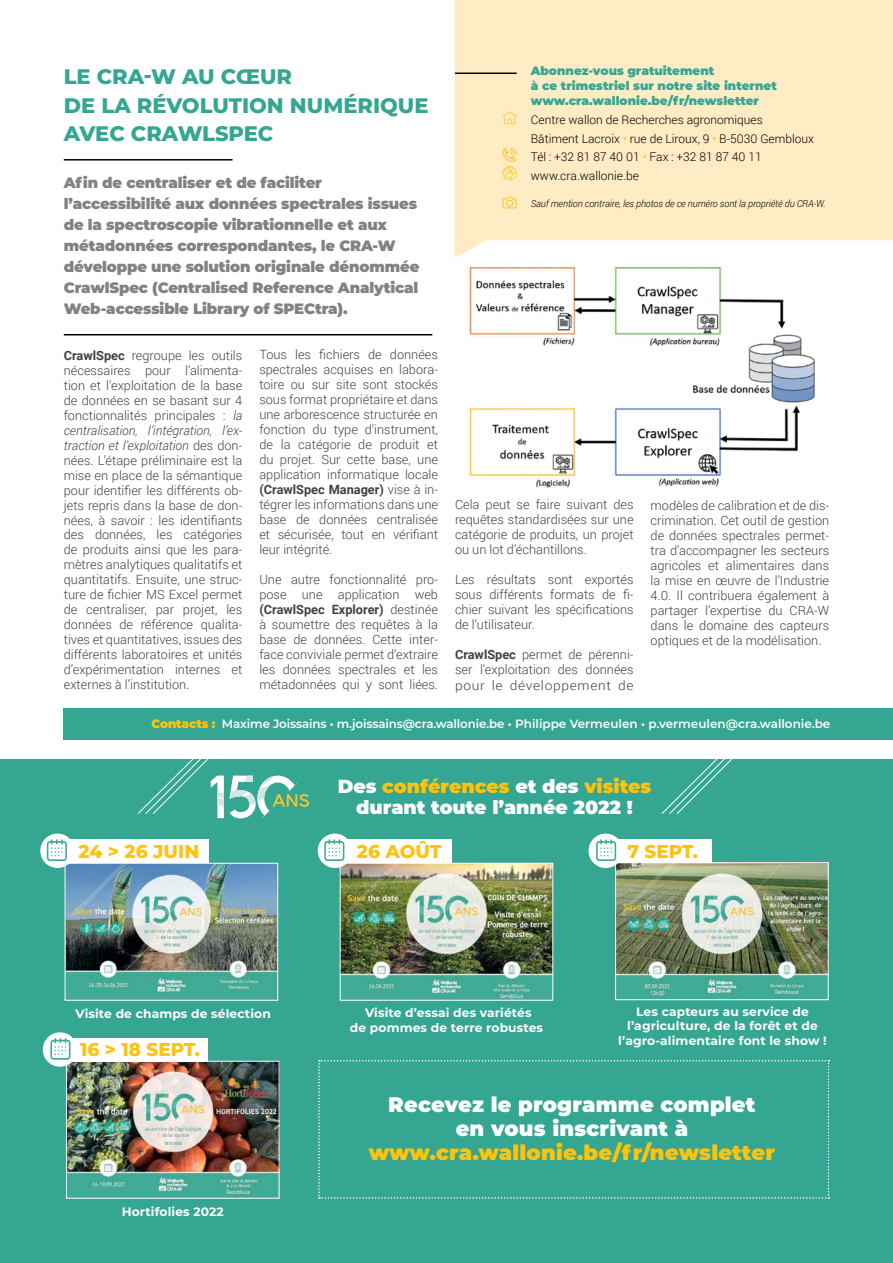
<style>
.page{position:relative;width:893px;height:1263px;background:#fff}
.page>*{position:absolute;margin:0;border:0;box-sizing:border-box;transform-origin:0 0}
.t1{font:800 21px/28.5px "Montserrat";color:#35a691}
.t2{font:900 21px/24px "Montserrat";letter-spacing:.01em;color:#fff;text-align:center}
.t3{font:900 21px "Montserrat";letter-spacing:.01em;color:#ffc20e}
.t4{font:900 18.75px/21.5px "Montserrat";color:#fff;text-align:center}
.t5{font:800 18.6px "Montserrat";color:#ffc20e}
.t6{font:900 15px/21px "Montserrat";letter-spacing:-.01em;color:#808285}
.t7{font:300 12.75px/15px "Roboto";color:#414042;text-align:justify}
.t8{font:700 12.15px/14.5px "Montserrat";letter-spacing:.01em;color:#fff;text-align:center}
.t9{font:300 12px/18.8px "Roboto";color:#000}
.t10{font:600 12px "Montserrat";letter-spacing:-.01em;color:#fff}
.t11{font:900 12px/15px "Montserrat";color:#35a691}
.t12{font:italic 300 9.75px "Roboto";letter-spacing:-.01em;color:#000}
.s1{font-weight:700}
.s2{font-style:italic}
.s3{color:#ffc20e}
.s4{font-weight:900;color:#ffc20e}
</style>
<div class="page">
<div style="left:0;top:759px;width:893px;height:504px;background:#35a691"></div>
<svg style="left:661px;top:739px;width:100px;height:75px"></svg>
<div style="left:455px;top:0;width:438px;height:258px;background:#ffecc5"></div>
<hr style="left:64px;top:159px;width:169px;height:2px;background:#000">
<hr style="left:64px;top:334px;width:368px;height:1px;background:#000">
<svg style="left:502px;top:112px;width:15px;height:12px"></svg>
<hr style="left:455px;top:73px;width:62px;height:1px;background:#000">
<svg style="left:502px;top:148px;width:15px;height:32px"></svg>
<div style="left:64px;top:708px;width:829px;height:31px;background:#35a691"></div>
<svg style="left:502px;top:197px;width:15px;height:11px"></svg>
<img style="left:467px;top:266px;width:348px;height:221px">
<img style="left:67px;top:865px;width:209px;height:134px">
<div style="left:65px;top:863px;width:213px;height:138px;border:1px solid #fff"></div>
<img style="left:342px;top:865px;width:209px;height:134px">
<div style="left:340px;top:863px;width:213px;height:138px;border:1px solid #fff"></div>
<img style="left:68px;top:1063px;width:210px;height:134px">
<div style="left:66px;top:1061px;width:214px;height:138px;border:1px solid #fff"></div>
<img style="left:617px;top:864px;width:210px;height:134px">
<div style="left:615px;top:862px;width:214px;height:138px;border:1px solid #fff"></div>
<svg style="left:137px;top:739px;width:172px;height:79px"></svg>
<div style="left:69px;top:840px;width:140px;height:23px;background:#fff"></div>
<div style="left:40px;top:833px;width:35px;height:35px;background:#fff;border-radius:50%"></div>
<svg style="left:47px;top:839px;width:20px;height:22px"></svg>
<div style="left:346px;top:840px;width:106px;height:23px;background:#fff"></div>
<div style="left:318px;top:833px;width:34px;height:35px;background:#fff;border-radius:50%"></div>
<svg style="left:324px;top:839px;width:20px;height:22px"></svg>
<div style="left:72px;top:1038px;width:136px;height:23px;background:#fff"></div>
<div style="left:43px;top:1032px;width:34px;height:35px;background:#fff;border-radius:50%"></div>
<svg style="left:50px;top:1038px;width:21px;height:22px"></svg>
<div style="left:613px;top:840px;width:99px;height:23px;background:#fff"></div>
<div style="left:588px;top:833px;width:35px;height:35px;background:#fff;border-radius:50%"></div>
<svg style="left:596px;top:839px;width:20px;height:22px"></svg>
<svg style="left:318px;top:1060px;width:511px;height:139px"></svg>
<h1 class="t1" style="left:64px;top:61px;width:366px">LE CRA-W AU CŒUR<br>DE LA RÉVOLUTION NUMÉRIQUE<br>AVEC CRAWLSPEC</h1>
<p class="t6" style="left:64px;top:171px;width:357px">Afin de centraliser et de faciliter l’accessibilité aux données spectrales issues de la spectroscopie vibrationnelle et aux métadonnées correspondantes, le CRA-W développe une solution originale dénommée CrawlSpec (Centralised Reference Analytical Web-accessible Library of SPECtra).</p>
<p class="t7" style="left:64px;top:347px;width:180px"><span class="s1">CrawlSpec</span> regroupe les outils nécessaires pour l’alimenta&shy;tion et l’exploitation de la base de données en se basant sur 4 fonctionnalités principales : <span class="s2">la centralisation, l’intégration, l’ex&shy;traction et l’exploitation</span> des don&shy;nées. L’étape préliminaire est la mise en place de la sémantique pour identifier les différents ob&shy;jets repris dans la base de don&shy;nées, à savoir : les identifiants des données, les catégories de produits ainsi que les para&shy;mètres analytiques qualitatifs et quantitatifs. Ensuite, une struc&shy;ture de fichier MS Excel permet de centraliser, par projet, les données de référence qualita&shy;tives et quantitatives, issues des différents laboratoires et unités d’expérimentation internes et externes à l’institution.</p>
<p class="t7" style="left:259px;top:347px;width:180px">Tous les fichiers de données spectrales acquises en labora&shy;toire ou sur site sont stockés sous format propriétaire et dans une arborescence structurée en fonction du type d’instrument, de la catégorie de produit et du projet. Sur cette base, une application informatique locale <span class="s1">(CrawlSpec Manager)</span> vise à in&shy;tégrer les informations dans une base de données centralisée et sécurisée, tout en vérifiant leur intégrité.</p>
<p class="t7" style="left:259px;top:572px;width:180px">Une autre fonctionnalité pro&shy;pose une application web <span class="s1">(CrawlSpec Explorer)</span> destinée à soumettre des requêtes à la base de données. Cette inter&shy;face conviviale permet d’extraire les données spectrales et les métadonnées qui y sont liées.</p>
<p class="t11" style="left:531px;top:63px;width:248px">Abonnez-vous gratuitement<br>à ce trimestriel sur notre site internet www.cra.wallonie.be/fr/newsletter</p>
<p class="t9" style="left:531px;top:110px;width:285px">Centre wallon de Recherches agronomiques Bâtiment Lacroix <span class="s3">•</span> rue de Liroux, 9 <span class="s3">•</span> B-5030 Gembloux Tél : +32 81 87 40 01 <span class="s3">•</span> Fax : +32 81 87 40 11 www.cra.wallonie.be</p>
<p class="t12" style="left:531px;top:197px;width:296px">Sauf mention contraire, les photos de ce numéro sont la propriété du CRA-W.</p>
<p class="t7" style="left:455px;top:497px;width:180px">Cela peut se faire suivant des requêtes standardisées sur une catégorie de produits, un projet ou un lot d’échantillons.</p>
<p class="t7" style="left:455px;top:572px;width:180px">Les résultats sont exportés sous différents formats de fi&shy;chier suivant les spécifications de l’utilisateur.</p>
<p class="t7" style="left:455px;top:647px;width:180px"><span class="s1">CrawlSpec</span> permet de pérenni&shy;ser l’exploitation des données pour le développement de</p>
<p class="t7" style="left:651px;top:497px;width:180px">modèles de calibration et de dis&shy;crimination. Cet outil de gestion de données spectrales permet&shy;tra d’accompagner les secteurs agricoles et alimentaires dans la mise en œuvre de l’Industrie 4.0. Il contribuera également à partager l’expertise du CRA-W dans le domaine des capteurs optiques et de la modélisation.</p>
<p class="t10" style="left:152px;top:715px;width:680px"><span class="s4">Contacts :</span> Maxime Joissains • m.joissains@cra.wallonie.be • Philippe Vermeulen • p.vermeulen@cra.wallonie.be</p>
<h2 class="t4" style="left:338px;top:774px;width:315px">Des <span class="s3">conférences</span> et des <span class="s3">visites </span>durant toute l’année 2022 !</h2>
<h3 class="t5" style="left:78px;top:837px;width:122px">24 &gt; 26 JUIN</h3>
<h3 class="t5" style="left:357px;top:837px;width:86px">26 AOÛT</h3>
<p class="t8" style="left:75px;top:1006px;width:197px">Visite de champs de sélection</p>
<p class="t8" style="left:350px;top:1005px;width:195px">Visite d’essai des variétés<br>de pommes de terre robustes</p>
<h3 class="t5" style="left:80px;top:1036px;width:121px">16 &gt; 18 SEPT.</h3>
<h3 class="t5" style="left:627px;top:837px;width:72px">7 SEPT.</h3>
<p class="t8" style="left:618px;top:1003px;width:210px">Les capteurs au service de l’agriculture, de la forêt et de l’agro-alimentaire font le show !</p>
<p class="t8" style="left:122px;top:1203px;width:104px">Hortifolies 2022</p>
<h1 class="t2" style="left:388px;top:1091px;width:369px">Recevez le programme complet en vous inscrivant à</h1>
<h1 class="t3" style="left:369px;top:1136px;width:408px">www.cra.wallonie.be/fr/newsletter</h1>
</div>
